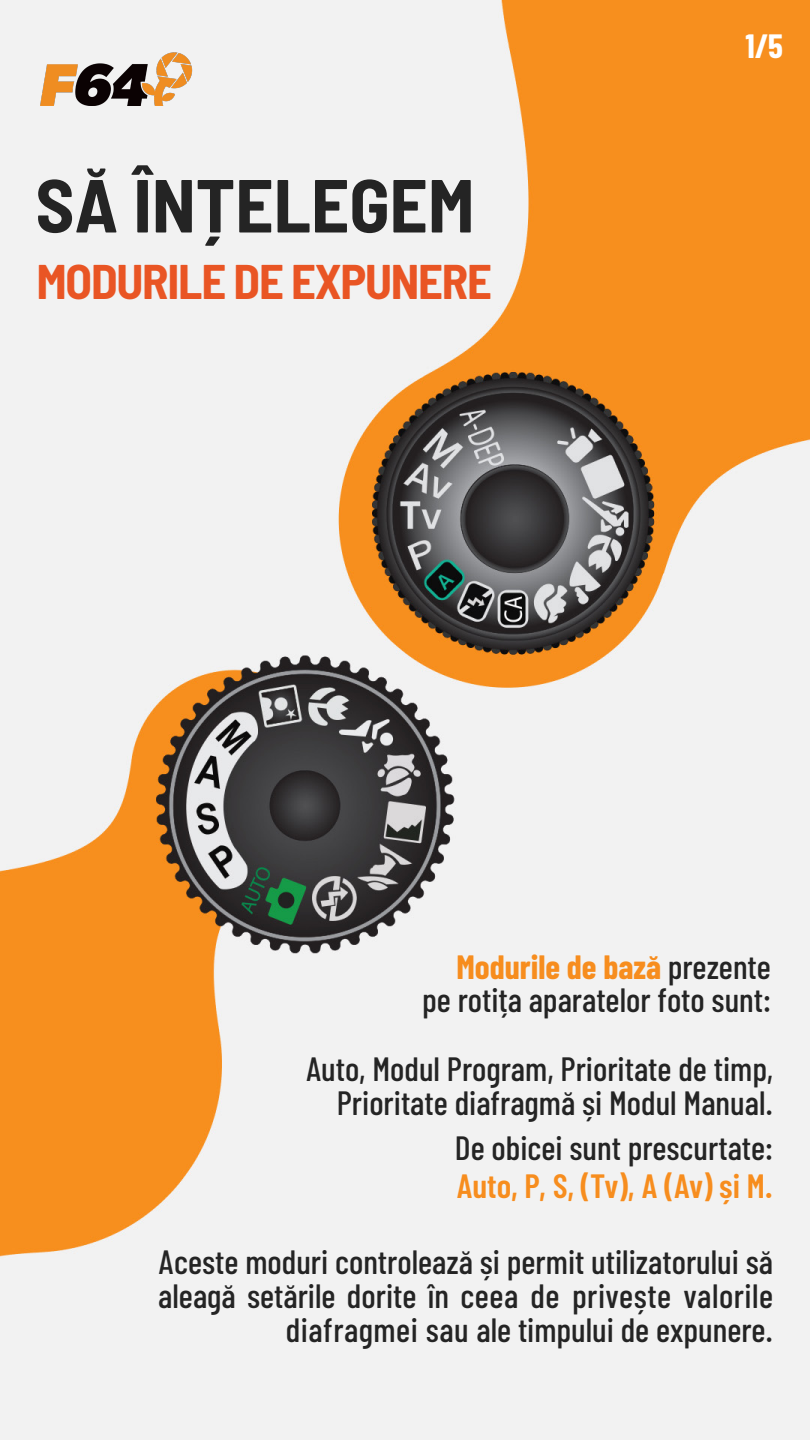
<style>
.page{position:relative;width:810px;height:1440px;background:#fff}
.page>*{position:absolute;margin:0;border:0;box-sizing:border-box;transform-origin:0 0}
.t1{font:700 semi-condensed 75px "Barlow";color:#242424}
.t2{font:700 semi-condensed 48.75px "Barlow";letter-spacing:-.025em;color:#e95524}
.t3{font:500 33.75px/33.8px "Barlow Condensed";color:#242424;text-align:right}
.t4{font:600 33.75px "Barlow Condensed";letter-spacing:-.005em;color:#f78d1e}
.t5{font:700 33.75px "Barlow Condensed";color:#fff}
.s1{font-weight:700;color:#f78d1e}
</style>
<div class="page">
<img style="left:0;top:0;width:810px;height:1440px">
<img style="left:41px;top:52px;width:151px;height:53px">
<h1 class="t1" style="left:35px;top:159px;width:441px">SĂ ÎNȚELEGEM</h1>
<h2 class="t2" style="left:36px;top:251px;width:457px">MODURILE DE EXPUNERE</h2>
<p class="t5" style="left:746px;top:25px;width:39px">1/5</p>
<p class="t3" style="left:422px;top:949px;width:350px"><span class="s1">Modurile de bază</span> prezente pe rotița aparatelor foto sunt:</p>
<p class="t3" style="left:306px;top:1052px;width:469px">Auto, Modul Program, Prioritate de timp,<br>Prioritate diafragmă și Modul Manual.</p>
<p class="t3" style="left:455px;top:1131px;width:320px">De obicei sunt prescurtate:</p>
<p class="t4" style="left:456px;top:1165px;width:318px">Auto, P, S, (Tv), A (Av) și M.</p>
<p class="t3" style="left:158px;top:1245px;width:616px">Aceste moduri controlează și permit utilizatorului să aleagă setările dorite în ceea de privește valorile diafragmei sau ale timpului de expunere.</p>
</div>
